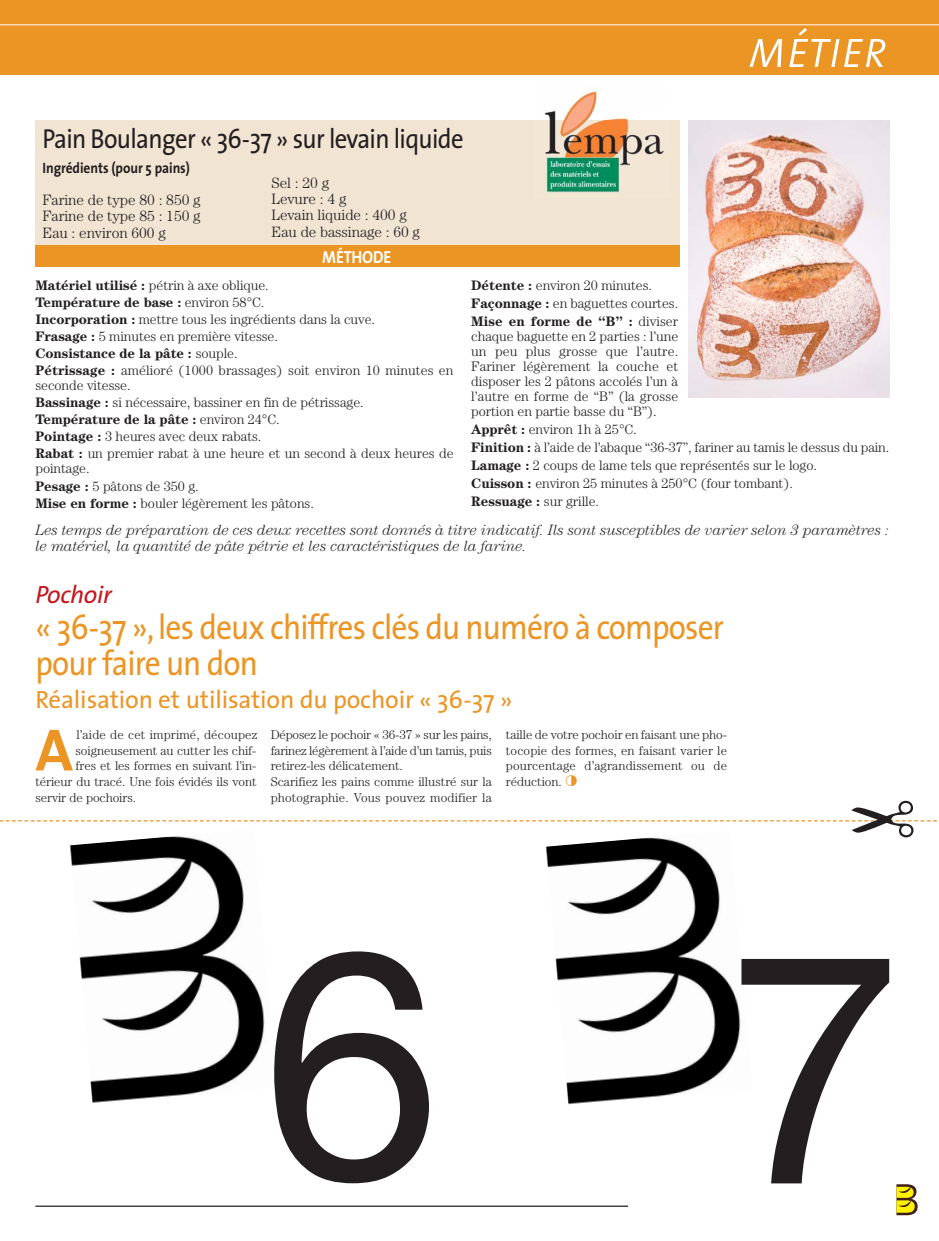
<style>
.page{position:relative;width:939px;height:1241px;background:#fff}
.page>*{position:absolute;margin:0;border:0;box-sizing:border-box;transform-origin:0 0}
.t1{font:321.75px "Helvetica Neue";color:#231f20}
.t2{font:700 60px "The Sans";color:#eb9525}
.t3{font:italic 53.75px "The Sans Light Caps";letter-spacing:-.025em;color:#fff;scale:.95 1}
.t4{font:35px/36.2px "The Sans";letter-spacing:-.025em;color:#eb9525;scale:.9 1}
.t5{font:27.5px "The Sans";letter-spacing:-.025em;color:#231f20;scale:.9 1}
.t6{font:25px "The Sans";letter-spacing:-.005em;color:#eb9525}
.t7{font:italic 25px "The Sans";letter-spacing:-.015em;color:#c4151c}
.t8{font:700 17.5px "The Sans";letter-spacing:-.005em;color:#fff;scale:.9 1}
.t9{font:italic 300 15px/16.2px "Century Std";letter-spacing:-.005em;color:#231f20}
.t10{font:300 15px/16.2px "Century Std";letter-spacing:-.005em;color:#231f20;text-align:justify}
.t11{font:700 15px "The Sans";letter-spacing:-.005em;color:#231f20;scale:.9 1}
.t12{font:300 13.75px/17px "Century Std";letter-spacing:-.005em;color:#231f20}
.t13{font:300 12.75px/15.9px "Century Std";letter-spacing:-.005em;color:#231f20}
.s1{font-weight:700}
</style>
<div class="page">
<hr style="left:35px;top:1205px;width:593px;height:1px;background:#231f20">
<div style="left:0;top:0;width:939px;height:74px;background:#eb9525"></div>
<svg style="left:896px;top:1184px;width:22px;height:30px"></svg>
<hr style="left:0;top:25px;width:939px;height:1px;background:#fff">
<div style="left:35px;top:120px;width:645px;height:147px;background:#f1e4d3"></div>
<svg style="left:0;top:25px;width:22px;height:1px"></svg>
<div style="left:35px;top:246px;width:645px;height:21px;background:#eb9525"></div>
<img style="left:689px;top:120px;width:200px;height:277px">
<img style="left:70px;top:838px;width:195px;height:265px">
<img style="left:546px;top:838px;width:195px;height:266px">
<img style="left:544px;top:91px;width:120px;height:102px">
<svg style="left:0;top:820px;width:937px;height:18px"></svg>
<h3 class="t3" style="left:748px;top:4px;width:149px">métier</h3>
<h3 class="t5" style="left:43px;top:128px;width:469px">Pain Boulanger « 36-37 » sur levain liquide</h3>
<p class="t11" style="left:43px;top:160px;width:165px">Ingrédients (pour 5 pains)</p>
<p class="t10" style="left:43px;top:193px;width:160px">Farine de type 80 : 850 g Farine de type 85 : 150 g Eau : environ 600 g</p>
<p class="t10" style="left:272px;top:176px;width:150px;text-align:left">Sel : 20 g<br>Levure : 4 g<br>Levain liquide : 400 g<br>Eau de bassinage : 60 g</p>
<p class="t8" style="left:322px;top:248px;width:78px">MÉTHODE</p>
<p class="t12" style="left:35px;top:278px;width:420px"><span class="s1">Matériel utilisé :</span> pétrin à axe oblique.<br><span class="s1">Température de base :</span> environ 58°C.<br><span class="s1">Incorporation :</span> mettre tous les ingrédients dans la cuve.<br><span class="s1">Frasage :</span> 5 minutes en première vitesse.<br><span class="s1">Consistance de la pâte :</span> souple.<br><span class="s1">Pétrissage :</span> amélioré (1000 brassages) soit environ 10 minutes en</p>
<p class="t12" style="left:35px;top:378px;width:420px">seconde vitesse.<br><span class="s1">Bassinage :</span> si nécessaire, bassiner en fin de pétrissage.<br><span class="s1">Température de la pâte :</span> environ 24°C.<br><span class="s1">Pointage :</span> 3 heures avec deux rabats.<br><span class="s1">Rabat :</span> un premier rabat à une heure et un second à deux heures de</p>
<p class="t12" style="left:35px;top:461px;width:280px">pointage.<br><span class="s1">Pesage :</span> 5 pâtons de 350 g.<br><span class="s1">Mise en forme :</span> bouler légèrement les pâtons.</p>
<p class="t12" style="left:471px;top:277px;width:208px;line-height:18px"><span class="s1">Détente :</span> environ 20 minutes.<br><span class="s1">Façonnage :</span> en baguettes courtes.<br><span class="s1">Mise en forme de “B” :</span> diviser</p>
<p class="t12" style="left:471px;top:330px;width:208px;line-height:15px;text-align:justify">chaque baguette en 2 parties : l’une un peu plus grosse que l’autre.<br>Fariner légèrement la couche et disposer les 2 pâtons accolés l’un à l’autre en forme de “B” (la grosse portion en partie basse du “B”).</p>
<p class="t12" style="left:471px;top:421px;width:420px;line-height:18px"><span class="s1">Apprêt :</span> environ 1h à 25°C.<br><span class="s1">Finition :</span> à l’aide de l’abaque “36-37”, fariner au tamis le dessus du pain.<br><span class="s1">Lamage :</span> 2 coups de lame tels que représentés sur le logo.<br><span class="s1">Cuisson :</span> environ 25 minutes à 250°C (four tombant).<br><span class="s1">Ressuage :</span> sur grille.</p>
<p class="t9" style="left:35px;top:521px;width:855px">Les temps de préparation de ces deux recettes sont donnés à titre indicatif. Ils sont susceptibles de varier selon 3 paramètres : le matériel, la quantité de pâte pétrie et les caractéristiques de la farine.</p>
<h3 class="t7" style="left:35px;top:579px;width:78px">Pochoir</h3>
<h3 class="t4" style="left:35px;top:612px;width:767px">« 36-37 », les deux chiffres clés du numéro à composer pour faire un don</h3>
<h3 class="t6" style="left:35px;top:689px;width:479px">Réalisation et utilisation du pochoir « 36-37 »</h3>
<h2 class="t2" style="left:35px;top:719px;width:39px">A</h2>
<p class="t13" style="left:76px;top:727px;width:182px">l’aide de cet imprimé, découpez</p>
<p class="t13" style="left:76px;top:743px;width:182px">soigneusement au cutter les chif-</p>
<p class="t13" style="left:76px;top:759px;width:182px">fres et les formes en suivant l’in-</p>
<p class="t13" style="left:35px;top:775px;width:223px">térieur du tracé. Une fois évidés ils vont</p>
<p class="t13" style="left:35px;top:791px;width:102px">servir de pochoirs.</p>
<p class="t13" style="left:271px;top:727px;width:223px">Déposez le pochoir « 36-37 » sur les pains, farinez légèrement à l’aide d’un tamis, puis retirez-les délicatement.<br>Scarifiez les pains comme illustré sur la photographie. Vous pouvez modifier la</p>
<p class="t13" style="left:506px;top:727px;width:223px;text-align:justify">taille de votre pochoir en faisant une pho&shy;tocopie des formes, en faisant varier le pourcentage d’agrandissement ou de réduction.</p>
<h1 class="t1" style="left:262px;top:882px;width:644px">6 7</h1>
</div>
